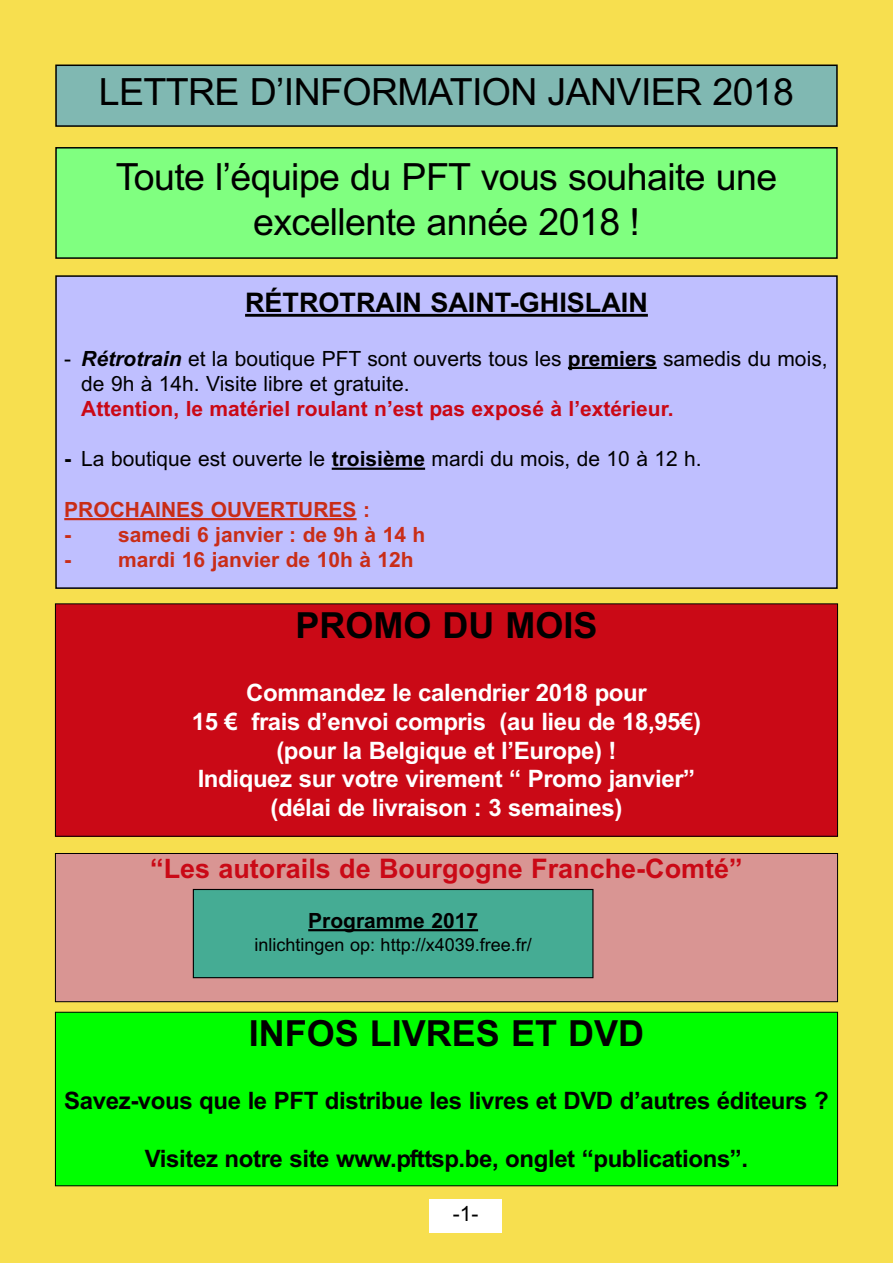
<style>
.page{position:relative;width:893px;height:1263px;background:#f7df4f}
.page>*{position:absolute;margin:0;border:0;box-sizing:border-box;transform-origin:0 0}
.t1{font:37.5px/45px "Arial";letter-spacing:-.015em;color:#000;text-align:center}
.t2{font:700 36px "Arial";color:#000}
.t3{font:700 27px "Arial";color:#ca0916}
.t4{font:700 27px "Arial";color:#000}
.t5{font:700 24px/28.8px "Arial";letter-spacing:-.015em;color:#fff;text-align:center}
.t6{font:700 24px "Arial";letter-spacing:-.015em;color:#000}
.t7{font:21px/25.2px "Arial";color:#000}
.t8{font:700 21px "Arial";color:#c92d17}
.t9{font:700 21px "Arial";color:#ca0916}
.t10{font:700 21px "Arial";color:#000}
.t11{font:18px "Arial";color:#000}
.s1{font-weight:700;font-style:italic}
.s2{font-weight:700}
</style>
<div class="page">
<div style="left:56px;top:65px;width:781px;height:61px;background:#80b8b2"></div>
<div style="left:55px;top:65px;width:783px;height:62px;border:2px solid #000"></div>
<div style="left:56px;top:276px;width:781px;height:312px;background:#bfbfff"></div>
<div style="left:55px;top:275px;width:783px;height:314px;border:2px solid #000"></div>
<hr style="left:245px;top:314px;width:403px;height:3px;background:#000">
<hr style="left:568px;top:367px;width:89px;height:2px;background:#000">
<hr style="left:332px;top:468px;width:93px;height:2px;background:#000">
<hr style="left:64px;top:518px;width:293px;height:2px;background:#c92d17">
<div style="left:55px;top:604px;width:782px;height:232px;background:#ca0916"></div>
<div style="left:429px;top:1199px;width:73px;height:33px;background:#fff"></div>
<div style="left:55px;top:853px;width:782px;height:149px;background:#d99593"></div>
<div style="left:55px;top:853px;width:783px;height:149px;border:1px solid #000"></div>
<div style="left:193px;top:889px;width:400px;height:89px;background:#45ac94"></div>
<div style="left:193px;top:889px;width:400px;height:89px;border:1px solid #000"></div>
<hr style="left:308px;top:929px;width:170px;height:2px;background:#000">
<div style="left:55px;top:1012px;width:782px;height:174px;background:#0f0"></div>
<div style="left:56px;top:148px;width:781px;height:110px;background:#80ff80"></div>
<div style="left:55px;top:147px;width:783px;height:112px;border:2px solid #000"></div>
<h1 class="t1" style="left:99px;top:70px;width:697px">LETTRE D’INFORMATION JANVIER 2018</h1>
<h1 class="t1" style="left:116px;top:155px;width:663px">Toute l’équipe du PFT vous souhaite une excellente année 2018 !</h1>
<p class="t4" style="left:245px;top:287px;width:404px">RÉTROTRAIN SAINT-GHISLAIN</p>
<p class="t7" style="left:81px;top:346px;width:748px;text-indent:-17px">- <span class="s1">Rétrotrain</span> et la boutique PFT sont ouverts tous les <span class="s2">premiers</span> samedis du mois, de 9h à 14h. Visite libre et gratuite.</p>
<p class="t9" style="left:81px;top:396px;width:594px">Attention, le matériel roulant n’est pas exposé à l’extérieur.</p>
<p class="t7" style="left:64px;top:446px;width:639px"><span class="s2">-</span> La boutique est ouverte le <span class="s2">troisième</span> mardi du mois, de 10 à 12 h.</p>
<p class="t8" style="left:64px;top:497px;width:307px">PROCHAINES OUVERTURES :</p>
<p class="t8" style="left:64px;top:522px;width:362px">- samedi 6 janvier : de 9h à 14 h</p>
<p class="t8" style="left:64px;top:548px;width:351px">- mardi 16 janvier de 10h à 12h</p>
<h2 class="t2" style="left:295px;top:604px;width:304px">PROMO DU MOIS</h2>
<p class="t5" style="left:192px;top:678px;width:511px">Commandez le calendrier 2018 pour<br>15 € frais d’envoi compris (au lieu de 18,95€) (pour la Belgique et l’Europe) !<br>Indiquez sur votre virement “ Promo janvier” (délai de livraison : 3 semaines)</p>
<p class="t3" style="left:150px;top:853px;width:594px">“Les autorails de Bourgogne Franche-Comté”</p>
<p class="t10" style="left:308px;top:908px;width:171px">Programme 2017</p>
<p class="t11" style="left:255px;top:934px;width:279px">inlichtingen op: http://x4039.free.fr/</p>
<h2 class="t2" style="left:249px;top:1012px;width:397px">INFOS LIVRES ET DVD</h2>
<p class="t6" style="left:64px;top:1087px;width:766px">Savez-vous que le PFT distribue les livres et DVD d’autres éditeurs ?</p>
<p class="t6" style="left:145px;top:1145px;width:605px">Visitez notre site www.pfttsp.be, onglet “publications”.</p>
<p class="t7" style="left:453px;top:1201px;width:27px">-1-</p>
</div>
